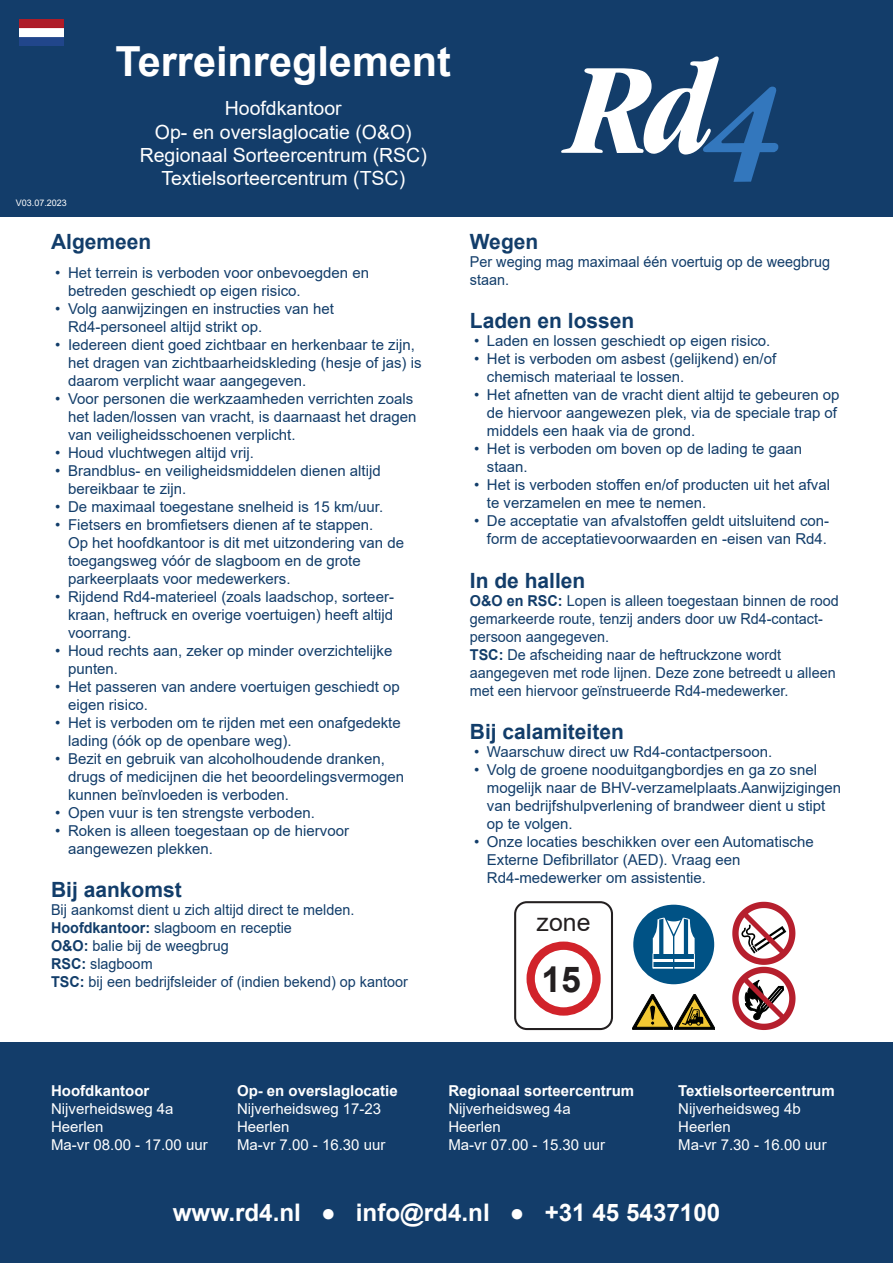
<style>
.page{position:relative;width:893px;height:1263px;background:#fff}
.page>*{position:absolute;margin:0;border:0;box-sizing:border-box;transform-origin:0 0}
.t1{font:700 41.4px "Arial";color:#fff}
.t2{font:700 35.7px "Arial";color:#231f20}
.t3{font:24.9px "Arial";color:#231f20}
.t4{font:700 24.15px "Arial";color:#fff}
.t5{font:700 21px "Arial";color:#123d6a}
.t6{font:19.5px/23.4px "Arial";color:#fff;text-align:center}
.t7{font:15px/18px "Arial";color:#123d6a}
.t8{font:15px/18px "Arial";color:#123d6a;scale:.96 1}
.Tekst_blauw_gewoon{font:15px/18px "Arial";color:#fff}
.tekst_dik{font:700 15px/18px "Arial";color:#fff}
.tekst_dik-2{font:15px/18px "Arial";color:#fff}
.Tekst_blauw_gewoon-2{font:700 15px "Arial";color:#fff}
.t9{font:9px "Arial";color:#fff}
.s1{font-weight:700}
.s2{font-weight:400}
</style>
<div class="page">
<div style="left:0;top:1042px;width:893px;height:221px;background:#133d6a"></div>
<div style="left:0;top:0;width:893px;height:217px;background:#133d6a"></div>
<svg style="left:561px;top:56px;width:217px;height:126px"></svg>
<img style="left:19px;top:19px;width:45px;height:27px">
<div style="left:514px;top:901px;width:99px;height:129px;border:2px solid #231f20;border-radius:12px"></div>
<svg style="left:531px;top:946px;width:65px;height:65px"></svg>
<div style="left:526px;top:941px;width:75px;height:75px;border:8px solid #d1232a;border-radius:50%"></div>
<div style="left:541px;top:966px;width:42px;height:25px;background:#fff"></div>
<svg style="left:732px;top:902px;width:63px;height:128px"></svg>
<div style="left:633px;top:905px;width:81px;height:79px;background:#005285;border-radius:50%"></div>
<svg style="left:652px;top:917px;width:43px;height:52px"></svg>
<svg style="left:632px;top:994px;width:83px;height:35px"></svg>
<p class="t9" style="left:16px;top:197px;width:53px">V03.07.2023</p>
<p class="t1" style="left:116px;top:32px;width:337px">Terreinreglement</p>
<p class="t6" style="left:225px;top:97px;width:119px">Hoofdkantoor</p>
<p class="t6" style="left:140px;top:120px;width:289px">Op- en overslaglocatie (O&amp;O)<br>Regionaal Sorteercentrum (RSC)<br>Textielsorteercentrum (TSC)</p>
<p class="t5" style="left:51px;top:227px;width:102px">Algemeen</p>
<p class="t7" style="left:68px;top:264px;width:302px;text-indent:-13px">• Het terrein is verboden voor onbevoegden en betreden geschiedt op eigen risico.</p>
<p class="t7" style="left:68px;top:300px;width:267px;text-indent:-13px">• Volg aanwijzingen en instructies van het<br>Rd4-personeel altijd strikt op.</p>
<p class="t7" style="left:68px;top:336px;width:355px;text-indent:-13px">• Iedereen dient goed zichtbaar en herkenbaar te zijn, het dragen van zichtbaarheidskleding (hesje of jas) is daarom verplicht waar aangegeven.</p>
<p class="t7" style="left:68px;top:390px;width:350px;text-indent:-13px">• Voor personen die werkzaamheden verrichten zoals het laden/lossen van vracht, is daarnaast het dragen van veiligheidsschoenen verplicht.</p>
<p class="t7" style="left:55px;top:444px;width:200px">• Houd vluchtwegen altijd vrij.</p>
<p class="t7" style="left:68px;top:462px;width:314px;text-indent:-13px">• Brandblus- en veiligheidsmiddelen dienen altijd bereikbaar te zijn.</p>
<p class="t7" style="left:55px;top:498px;width:329px">• De maximaal toegestane snelheid is 15 km/uur.</p>
<p class="t7" style="left:68px;top:516px;width:338px;text-indent:-13px">• Fietsers en bromfietsers dienen af te stappen.<br>Op het hoofdkantoor is dit met uitzondering van de toegangsweg vóór de slagboom en de grote parkeerplaats voor medewerkers.</p>
<p class="t7" style="left:68px;top:588px;width:327px;text-align:justify;text-indent:-13px">• Rijdend Rd4-materieel (zoals laadschop, sorteer&shy;kraan, heftruck en overige voertuigen) heeft altijd voorrang.</p>
<p class="t7" style="left:68px;top:642px;width:326px;text-indent:-13px">• Houd rechts aan, zeker op minder overzichtelijke punten.</p>
<p class="t7" style="left:68px;top:678px;width:333px;text-indent:-13px">• Het passeren van andere voertuigen geschiedt op eigen risico.</p>
<p class="t7" style="left:68px;top:714px;width:334px;text-indent:-13px">• Het is verboden om te rijden met een onafgedekte lading (óók op de openbare weg).</p>
<p class="t7" style="left:68px;top:750px;width:337px;text-indent:-13px">• Bezit en gebruik van alcoholhoudende dranken, drugs of medicijnen die het beoordelingsvermogen kunnen beïnvloeden is verboden.</p>
<p class="t7" style="left:55px;top:804px;width:261px">• Open vuur is ten strengste verboden.</p>
<p class="t7" style="left:68px;top:822px;width:282px;text-indent:-13px">• Roken is alleen toegestaan op de hiervoor aangewezen plekken.</p>
<p class="t5" style="left:51px;top:875px;width:132px">Bij aankomst</p>
<p class="t8" style="left:51px;top:901px;width:317px">Bij aankomst dient u zich altijd direct te melden.</p>
<p class="t8" style="left:51px;top:919px;width:252px"><span class="s1">Hoofdkantoor:</span> slagboom en receptie<br><span class="s1">O&amp;O:</span> balie bij de weegbrug</p>
<p class="t8" style="left:51px;top:955px;width:107px"><span class="s1">RSC:</span> slagboom</p>
<p class="t8" style="left:51px;top:973px;width:373px"><span class="s1">TSC:</span> bij een bedrijfsleider of (indien bekend) op kantoor</p>
<p class="t5" style="left:470px;top:227px;width:70px">Wegen</p>
<p class="t8" style="left:470px;top:253px;width:377px">Per weging mag maximaal één voertuig op de weegbrug staan.</p>
<p class="t5" style="left:470px;top:306px;width:166px">Laden en lossen</p>
<p class="t7" style="left:474px;top:332px;width:298px">• Laden en lossen geschiedt op eigen risico.</p>
<p class="t7" style="left:487px;top:350px;width:291px;text-indent:-13px">• Het is verboden om asbest (gelijkend) en/of chemisch materiaal te lossen.</p>
<p class="t7" style="left:487px;top:386px;width:354px;text-indent:-13px">• Het afnetten van de vracht dient altijd te gebeuren op de hiervoor aangewezen plek, via de speciale trap of middels een haak via de grond.</p>
<p class="t7" style="left:487px;top:440px;width:317px;text-indent:-13px">• Het is verboden om boven op de lading te gaan staan.</p>
<p class="t7" style="left:487px;top:476px;width:345px;text-indent:-13px">• Het is verboden stoffen en/of producten uit het afval te verzamelen en mee te nemen.</p>
<p class="t7" style="left:474px;top:512px;width:357px;text-align:right">• De acceptatie van afvalstoffen geldt uitsluitend con&shy;form de acceptatievoorwaarden en -eisen van Rd4.</p>
<p class="t5" style="left:470px;top:565px;width:117px">In de hallen</p>
<p class="t8" style="left:470px;top:591px;width:386px"><span class="s1">O&amp;O en RSC:</span> Lopen is alleen toegestaan binnen de rood gemarkeerde route, tenzij anders door uw Rd4-contact&shy;persoon aangegeven.</p>
<p class="t8" style="left:470px;top:645px;width:383px"><span class="s1">TSC:</span> De afscheiding naar de heftruckzone wordt aangegeven met rode lijnen. Deze zone betreedt u alleen met een hiervoor geïnstrueerde Rd4-medewerker.</p>
<p class="t5" style="left:470px;top:717px;width:156px">Bij calamiteiten</p>
<p class="t7" style="left:474px;top:742px;width:300px">• Waarschuw direct uw Rd4-contactpersoon.</p>
<p class="t7" style="left:487px;top:760px;width:356px;text-indent:-13px">• Volg de groene nooduitgangbordjes en ga zo snel mogelijk naar de BHV-verzamelplaats.Aanwijzigingen van bedrijfshulpverlening of brandweer dient u stipt op te volgen.</p>
<p class="t7" style="left:487px;top:832px;width:328px;text-indent:-13px">• Onze locaties beschikken over een Automatische<br>Externe Defibrillator (AED). Vraag een<br>Rd4-medewerker om assistentie.</p>
<p class="t3" style="left:537px;top:905px;width:55px">zone</p>
<p class="t2" style="left:541px;top:954px;width:41px">15</p>
<p class="tekst_dik-2" style="left:51px;top:1082px;width:124px"><span class="s1">Hoofdkantoor<br></span>Nijverheidsweg 4a</p>
<p class="Tekst_blauw_gewoon" style="left:51px;top:1118px;width:54px">Heerlen</p>
<p class="Tekst_blauw_gewoon" style="left:51px;top:1136px;width:158px">Ma-vr 08.00 - 17.00 uur</p>
<p class="tekst_dik" style="left:237px;top:1082px;width:162px">Op- en overslaglocatie</p>
<p class="Tekst_blauw_gewoon" style="left:237px;top:1100px;width:146px">Nijverheidsweg 17-23<br>Heerlen</p>
<p class="Tekst_blauw_gewoon" style="left:237px;top:1136px;width:150px">Ma-vr 7.00 - 16.30 uur</p>
<p class="tekst_dik" style="left:448px;top:1082px;width:187px">Regionaal sorteercentrum<br><span class="s2">Nijverheidsweg 4a</span></p>
<p class="Tekst_blauw_gewoon" style="left:448px;top:1118px;width:54px">Heerlen</p>
<p class="Tekst_blauw_gewoon" style="left:448px;top:1136px;width:158px">Ma-vr 07.00 - 15.30 uur</p>
<p class="Tekst_blauw_gewoon-2" style="left:678px;top:1080px;width:158px">Textielsorteercentrum</p>
<p class="Tekst_blauw_gewoon" style="left:678px;top:1100px;width:150px">Nijverheidsweg 4b<br>Heerlen<br>Ma-vr 7.30 - 16.00 uur</p>
<p class="t4" style="left:173px;top:1195px;width:549px">www.rd4.nl ● info@rd4.nl ● +31 45 5437100</p>
</div>
